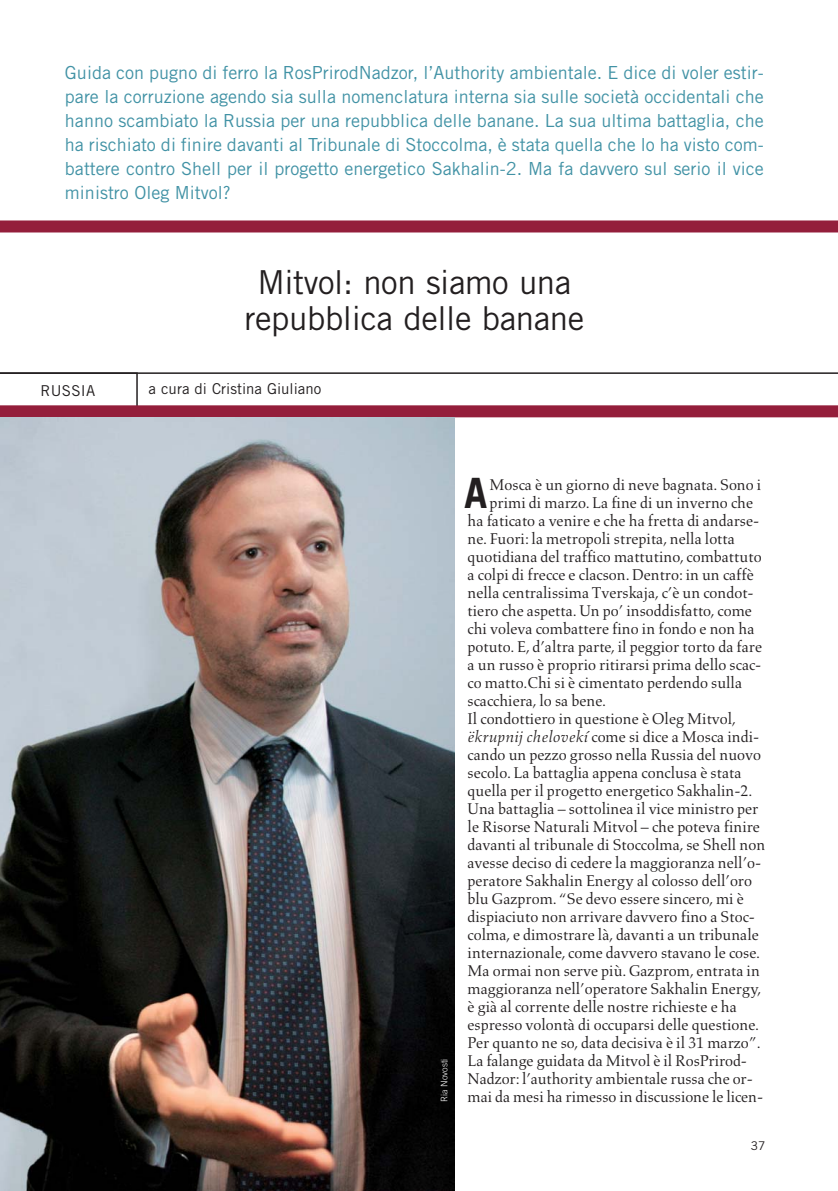
<style>
.page{position:relative;width:838px;height:1191px;background:#fff}
.page>*{position:absolute;margin:0;border:0;box-sizing:border-box;transform-origin:0 0}
.t1{font:700 41.85px "Trade Gothic";color:#231f20}
.t2{font:33px/36px "Trade Gothic";letter-spacing:-.01em;color:#231f20;text-align:center}
.t3{font:18px/24px "Trade Gothic";color:#4192a5;text-align:justify}
.t4{font:15.9px "Aldus";color:#231f20}
.t5{font:15px "Trade Gothic";color:#231f20}
.t6{font:12px "Trade Gothic";color:#231f20}
.t7{font:300 9px "Trade Gothic";color:#fff}
.s1{font-style:italic}
</style>
<div class="page">
<svg style="left:136px;top:374px;width:2px;height:31px"></svg>
<hr style="left:0;top:372px;width:837px;height:2px;background:#231f20">
<div style="left:0;top:405px;width:837px;height:12px;background:#941e3b"></div>
<div style="left:0;top:220px;width:837px;height:12px;background:#941e3b"></div>
<img style="left:0;top:418px;width:455px;height:772px">
<p class="t3" style="left:65px;top:63px;width:700px">Guida con pugno di ferro la RosPrirodNadzor, l’Authority ambientale. E dice di voler estir&shy;pare la corruzione agendo sia sulla nomenclatura interna sia sulle società occidentali che hanno scambiato la Russia per una repubblica delle banane. La sua ultima battaglia, che ha rischiato di finire davanti al Tribunale di Stoccolma, è stata quella che lo ha visto com&shy;battere contro Shell per il progetto energetico Sakhalin-2. Ma fa davvero sul serio il vice ministro Oleg Mitvol?</p>
<h2 class="t2" style="left:244px;top:267px;width:341px">Mitvol: non siamo una repubblica delle banane</h2>
<p class="t5" style="left:41px;top:385px;width:56px">RUSSIA</p>
<p class="t5" style="left:149px;top:383px;width:174px">a cura di Cristina Giuliano</p>
<p class="t7" style="left:441px;top:1102px;width:45px;rotate:-90deg">Ria Novosti</p>
<h1 class="t1" style="left:464px;top:477px;width:25px">A</h1>
<p class="t4" style="left:489px;top:477px;width:273px">Mosca è un giorno di neve bagnata. Sono i</p>
<p class="t4" style="left:489px;top:495px;width:265px">primi di marzo. La fine di un inverno che</p>
<p class="t4" style="left:467px;top:513px;width:293px">ha faticato a venire e che ha fretta di andarse-</p>
<p class="t4" style="left:467px;top:531px;width:269px">ne. Fuori: la metropoli strepita, nella lotta</p>
<p class="t4" style="left:467px;top:549px;width:295px">quotidiana del traffico mattutino, combattuto</p>
<p class="t4" style="left:467px;top:567px;width:288px">a colpi di frecce e clacson. Dentro: in un caffè</p>
<p class="t4" style="left:467px;top:585px;width:288px">nella centralissima Tverskaja, c’è un condot-</p>
<p class="t4" style="left:467px;top:603px;width:286px">tiero che aspetta. Un po’ insoddisfatto, come</p>
<p class="t4" style="left:467px;top:621px;width:288px">chi voleva combattere fino in fondo e non ha</p>
<p class="t4" style="left:467px;top:639px;width:296px">potuto. E, d’altra parte, il peggior torto da fare</p>
<p class="t4" style="left:467px;top:657px;width:295px">a un russo è proprio ritirarsi prima dello scac-</p>
<p class="t4" style="left:467px;top:675px;width:276px">co matto.Chi si è cimentato perdendo sulla</p>
<p class="t4" style="left:467px;top:693px;width:140px">scacchiera, lo sa bene.</p>
<p class="t4" style="left:467px;top:711px;width:270px">Il condottiero in questione è Oleg Mitvol,</p>
<p class="t4" style="left:467px;top:729px;width:293px"><span class="s1">ëkrupnij chelovekí</span> come si dice a Mosca indi-</p>
<p class="t4" style="left:467px;top:747px;width:295px">cando un pezzo grosso nella Russia del nuovo</p>
<p class="t4" style="left:467px;top:765px;width:275px">secolo. La battaglia appena conclusa è stata</p>
<p class="t4" style="left:467px;top:783px;width:286px">quella per il progetto energetico Sakhalin-2.</p>
<p class="t4" style="left:467px;top:801px;width:292px">Una battaglia – sottolinea il vice ministro per</p>
<p class="t4" style="left:467px;top:819px;width:294px">le Risorse Naturali Mitvol – che poteva finire</p>
<p class="t4" style="left:467px;top:837px;width:299px">davanti al tribunale di Stoccolma, se Shell non</p>
<p class="t4" style="left:467px;top:855px;width:295px">avesse deciso di cedere la maggioranza nell’o-</p>
<p class="t4" style="left:467px;top:873px;width:286px">peratore Sakhalin Energy al colosso dell’oro</p>
<p class="t4" style="left:467px;top:891px;width:278px">blu Gazprom. “Se devo essere sincero, mi è</p>
<p class="t4" style="left:467px;top:909px;width:289px">dispiaciuto non arrivare davvero fino a Stoc-</p>
<p class="t4" style="left:467px;top:927px;width:293px">colma, e dimostrare là, davanti a un tribunale</p>
<p class="t4" style="left:467px;top:945px;width:294px">internazionale, come davvero stavano le cose.</p>
<p class="t4" style="left:467px;top:963px;width:294px">Ma ormai non serve più. Gazprom, entrata in</p>
<p class="t4" style="left:467px;top:981px;width:295px">maggioranza nell’operatore Sakhalin Energy,</p>
<p class="t4" style="left:467px;top:999px;width:271px">è già al corrente delle nostre richieste e ha</p>
<p class="t4" style="left:467px;top:1017px;width:293px">espresso volontà di occuparsi delle questione.</p>
<p class="t4" style="left:467px;top:1035px;width:295px">Per quanto ne so, data decisiva è il 31 marzo”.</p>
<p class="t4" style="left:467px;top:1053px;width:281px">La falange guidata da Mitvol è il RosPrirod-</p>
<p class="t4" style="left:467px;top:1071px;width:287px">Nadzor: l’authority ambientale russa che or-</p>
<p class="t4" style="left:467px;top:1089px;width:297px">mai da mesi ha rimesso in discussione le licen-</p>
<p class="t6" style="left:750px;top:1141px;width:16px">37</p>
</div>
